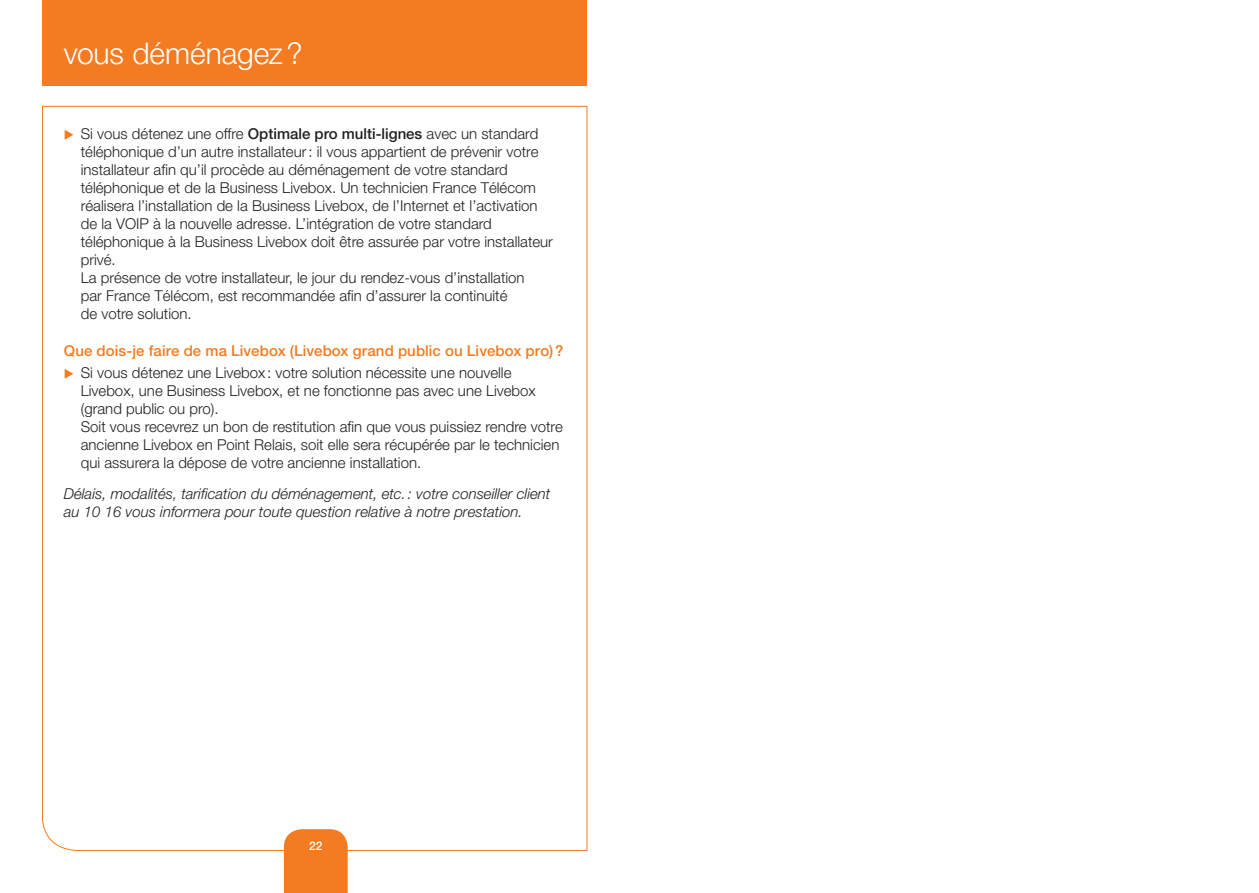
<style>
.page{position:relative;width:1259px;height:893px;background:#fff}
.page>*{position:absolute;margin:0;border:0;box-sizing:border-box;transform-origin:0 0}
.t1{font:300 30px "Helvetica Neue LT";letter-spacing:-.005em;color:#fff}
.t2{font:300 15px/18px "Helvetica Neue LT";color:#231f20}
.t3{font:italic 300 15px/18px "Helvetica Neue LT";color:#231f20}
.niveau1chapeau{font:500 15px "Helvetica Neue LT";letter-spacing:.005em;color:#f47b21}
.t4{font:500 12px "Helvetica Neue LT";color:#fff}
.s1{font-weight:500}
</style>
<div class="page">
<div style="left:284px;top:851px;width:64px;height:42px;background:#f47b21"></div>
<svg style="left:42px;top:106px;width:546px;height:745px"></svg>
<div style="left:43px;top:0;width:544px;height:85px;background:#f47b21"></div>
<svg style="left:65px;top:130px;width:8px;height:10px"></svg>
<svg style="left:65px;top:369px;width:8px;height:10px"></svg>
<p class="t1" style="left:64px;top:35px;width:240px">vous déménagez?</p>
<p class="t2" style="left:81px;top:125px;width:474px">Si vous détenez une offre <span class="s1">Optimale pro multi-lignes</span> avec un standard téléphonique d’un autre installateur: il vous appartient de prévenir votre installateur afin qu’il procède au déménagement de votre standard téléphonique et de la Business Livebox. Un technicien France Télécom réalisera l’installation de la Business Livebox, de l’Internet et l’activation de la VOIP à la nouvelle adresse. L’intégration de votre standard téléphonique à la Business Livebox doit être assurée par votre installateur privé.<br>La présence de votre installateur, le jour du rendez-vous d’installation<br>par France Télécom, est recommandée afin d’assurer la continuité<br>de votre solution.</p>
<p class="niveau1chapeau" style="left:64px;top:342px;width:501px">Que dois-je faire de ma Livebox (Livebox grand public ou Livebox pro)?</p>
<p class="t2" style="left:81px;top:363px;width:483px">Si vous détenez une Livebox : votre solution nécessite une nouvelle Livebox, une Business Livebox, et ne fonctionne pas avec une Livebox (grand public ou pro).<br>Soit vous recevrez un bon de restitution afin que vous puissiez rendre votre ancienne Livebox en Point Relais, soit elle sera récupérée par le technicien qui assurera la dépose de votre ancienne installation.</p>
<p class="t3" style="left:64px;top:484px;width:488px">Délais, modalités, tarification du déménagement, etc.: votre conseiller client au 10 16 vous informera pour toute question relative à notre prestation.</p>
<p class="t4" style="left:309px;top:839px;width:15px">22</p>
</div>
